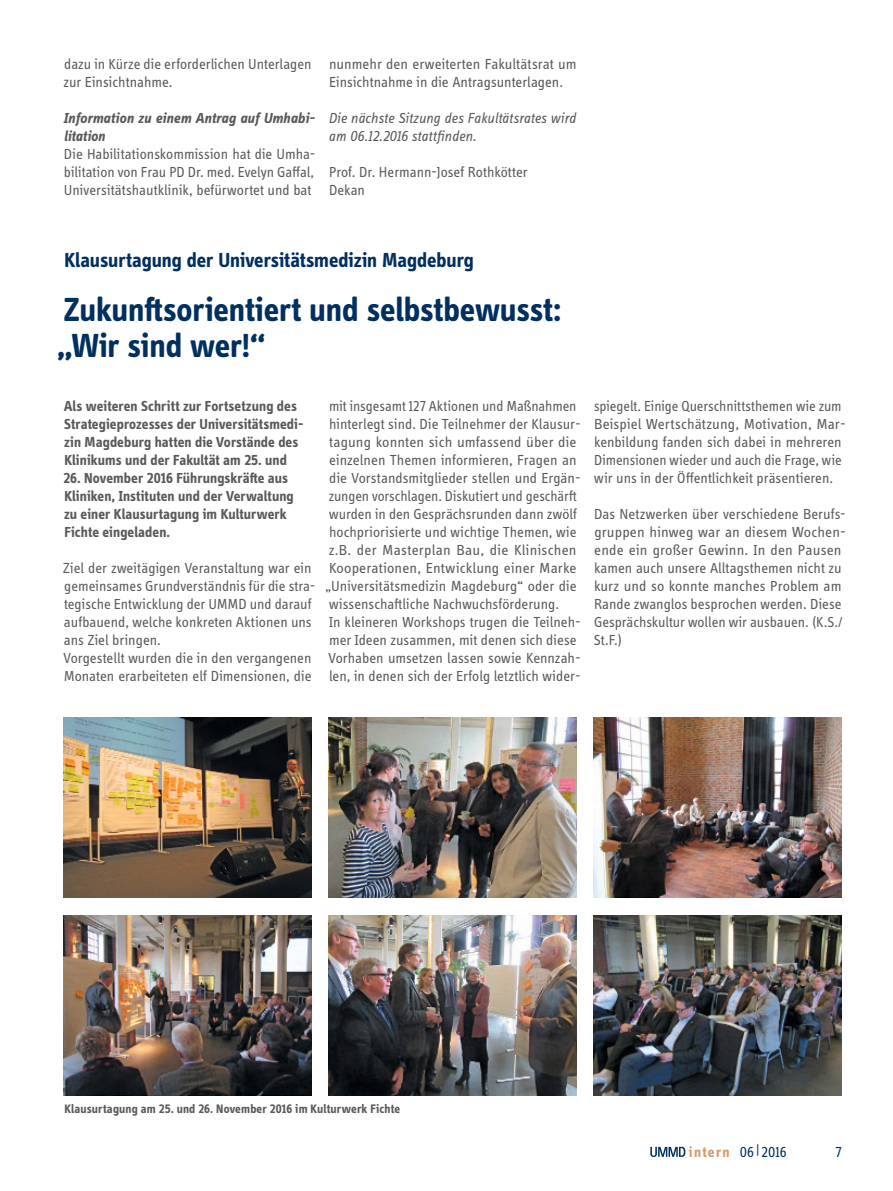
<style>
.page{position:relative;width:893px;height:1191px;background:#fff}
.page>*{position:absolute;margin:0;border:0;box-sizing:border-box;transform-origin:0 0}
.t1{font:700 34.5px/36px "Info Display OT";letter-spacing:-.005em;color:#00305f}
.t2{font:700 21px "Info Display OT";color:#00305f}
.t3{font:15px/18px "Info Display OT";color:#5a5a59}
.t4{font:700 15px/18px "Info Display OT";letter-spacing:.005em;color:#5a5a59}
.t5{font:italic 15px/18px "Info Display OT";color:#5a5a59}
.t6{font:italic 700 15px/18px "Info Display OT";letter-spacing:.01em;color:#5a5a59}
.t7{font:15px "Info Display OT";color:#00305f}
.t8{font:700 12.75px "Info Display OT";letter-spacing:.015em;color:#5a5a59}
.s1{font-weight:700;color:#d79965}
</style>
<div class="page">
<img style="left:64px;top:717px;width:248px;height:180px">
<img style="left:64px;top:915px;width:248px;height:180px">
<img style="left:329px;top:717px;width:248px;height:180px">
<img style="left:329px;top:915px;width:248px;height:180px">
<img style="left:594px;top:717px;width:248px;height:180px">
<img style="left:594px;top:915px;width:248px;height:180px">
<svg style="left:650px;top:1146px;width:35px;height:11px"></svg>
<p class="t3" style="left:64px;top:55px;width:249px">dazu in Kürze die erforderlichen Unterlagen zur Einsichtnahme.</p>
<p class="t6" style="left:64px;top:109px;width:253px">Information zu einem Antrag auf Umhabi&shy;litation</p>
<p class="t3" style="left:64px;top:145px;width:253px;text-align:justify">Die Habilitationskommission hat die Umha&shy;bilitation von Frau PD Dr. med. Evelyn Gaffal, Universitätshautklinik, befürwortet und bat</p>
<p class="t3" style="left:329px;top:55px;width:249px">nunmehr den erweiterten Fakultätsrat um<br>Einsichtnahme in die Antragsunterlagen.</p>
<p class="t5" style="left:328px;top:109px;width:249px">Die nächste Sitzung des Fakultätsrates wird am 06.12.2016 stattfinden.</p>
<p class="t3" style="left:329px;top:163px;width:200px">Prof. Dr. Hermann-Josef Rothkötter<br>Dekan</p>
<h2 class="t2" style="left:64px;top:247px;width:411px">Klausurtagung der Universitätsmedizin Magdeburg</h2>
<h1 class="t1" style="left:57px;top:291px;width:506px">Zukunftsorientiert und selbstbewusst: „Wir sind wer!“</h1>
<p class="t4" style="left:64px;top:397px;width:241px">Als weiteren Schritt zur Fortsetzung des Strategieprozesses der Universitätsmedi&shy;zin Magdeburg hatten die Vorstände des Klinikums und der Fakultät am 25. und</p>
<p class="t4" style="left:63px;top:469px;width:232px">26. November 2016 Führungskräfte aus Kliniken, Instituten und der Verwaltung zu einer Klausurtagung im Kulturwerk Fichte eingeladen.</p>
<p class="t3" style="left:63px;top:559px;width:254px">Ziel der zweitägigen Veranstaltung war ein gemeinsames Grundverständnis für die stra&shy;tegische Entwicklung der UMMD und darauf aufbauend, welche konkreten Aktionen uns ans Ziel bringen.<br>Vorgestellt wurden die in den vergangenen Monaten erarbeiteten elf Dimensionen, die</p>
<p class="t3" style="left:325px;top:397px;width:257px">mit insgesamt 127 Aktionen und Maßnahmen hinterlegt sind. Die Teilnehmer der Klausur&shy;tagung konnten sich umfassend über die einzelnen Themen informieren, Fragen an die Vorstandsmitglieder stellen und Ergän&shy;zungen vorschlagen. Diskutiert und geschärft wurden in den Gesprächsrunden dann zwölf hochpriorisierte und wichtige Themen, wie z.B. der Masterplan Bau, die Klinischen Kooperationen, Entwicklung einer Marke „Universitätsmedizin Magdeburg“ oder die wissenschaftliche Nachwuchsförderung.<br>In kleineren Workshops trugen die Teilneh&shy;mer Ideen zusammen, mit denen sich diese Vorhaben umsetzen lassen sowie Kennzah&shy;len, in denen sich der Erfolg letztlich wider-</p>
<p class="t3" style="left:594px;top:397px;width:253px">spiegelt. Einige Querschnittsthemen wie zum Beispiel Wertschätzung, Motivation, Mar&shy;kenbildung fanden sich dabei in mehreren Dimensionen wieder und auch die Frage, wie wir uns in der Öffentlichkeit präsentieren.</p>
<p class="t3" style="left:594px;top:505px;width:253px">Das Netzwerken über verschiedene Berufs&shy;gruppen hinweg war an diesem Wochen&shy;ende ein großer Gewinn. In den Pausen kamen auch unsere Alltagsthemen nicht zu kurz und so konnte manches Problem am Rande zwanglos besprochen werden. Diese Gesprächskultur wollen wir ausbauen. (K.S./ St.F.)</p>
<p class="t8" style="left:64px;top:1101px;width:337px">Klausurtagung am 25. und 26. November 2016 im Kulturwerk Fichte</p>
<p class="t7" style="left:689px;top:1143px;width:99px"><span class="s1">intern</span> 06|2016</p>
<p class="t7" style="left:835px;top:1143px;width:8px">7</p>
</div>
